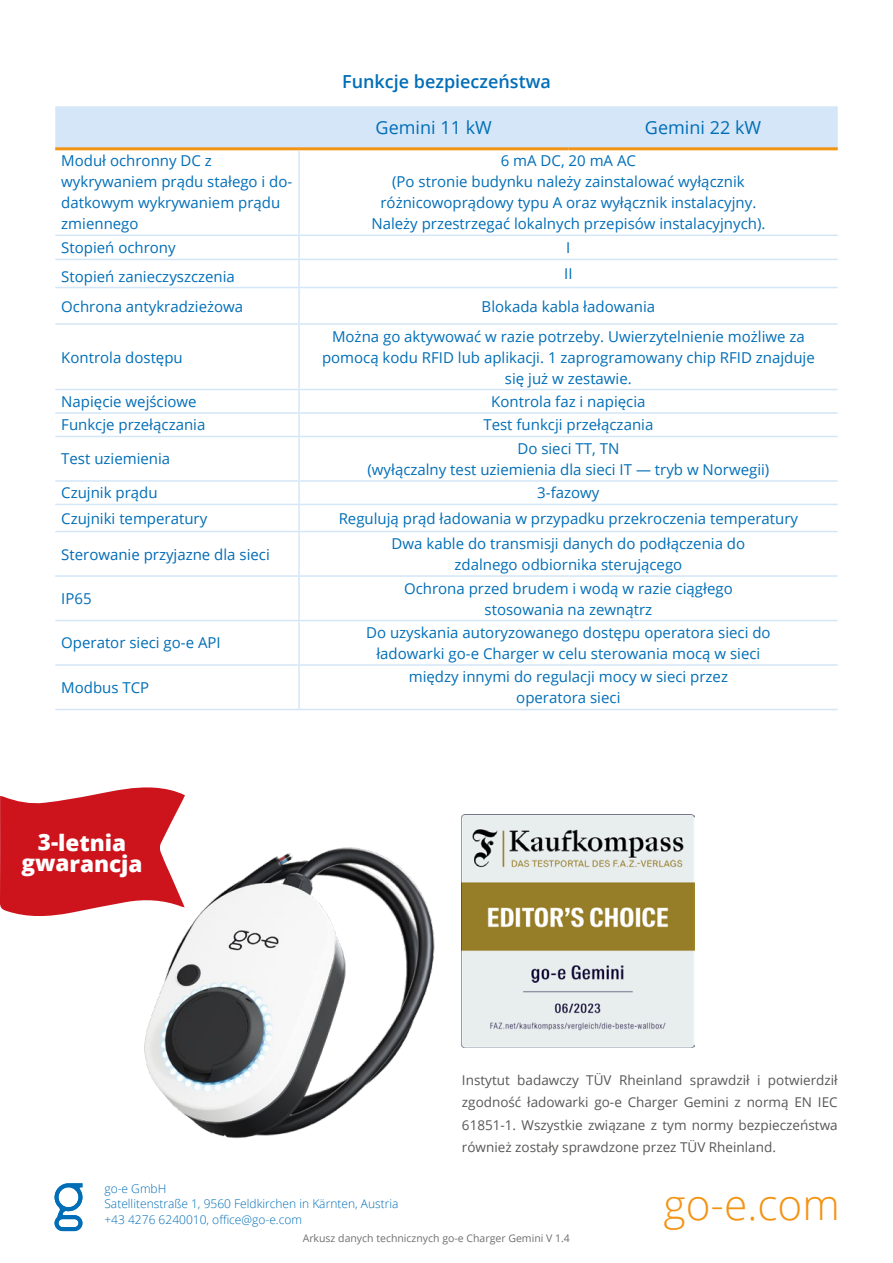
<style>
.page{position:relative;width:893px;height:1263px;background:#fff}
.page>*{position:absolute;margin:0;border:0;box-sizing:border-box;transform-origin:0 0}
.t1{font:300 42.3px "Open Sans";color:#f39313}
.t2{font:800 22.5px/21px "Open Sans";letter-spacing:-.005em;color:#fff;text-align:center}
.t3{font:600 18px "Open Sans";color:#006eb7}
.t4{font:18px "Open Sans";color:#006eb7}
.t5{font:15px/21px "Open Sans";color:#006eb7;text-align:center}
.t6{font:15px "Open Sans";color:#006ab4}
.t7{font:13.5px/22.5px "Open Sans";color:#575756;text-align:justify}
.t8{font:300 12px/15.6px "Open Sans";color:#006eb7}
.t9{font:10.5px "Open Sans";color:#706f6f}
</style>
<div class="page">
<div style="left:55px;top:106px;width:783px;height:41px;background:#d4e6f7"></div>
<hr style="left:55px;top:235px;width:244px;height:1px;background:#d4e6f7">
<hr style="left:299px;top:235px;width:269px;height:1px;background:#d4e6f7">
<hr style="left:568px;top:235px;width:270px;height:1px;background:#d4e6f7">
<hr style="left:55px;top:259px;width:244px;height:1px;background:#d4e6f7">
<hr style="left:299px;top:259px;width:269px;height:1px;background:#d4e6f7">
<hr style="left:568px;top:259px;width:270px;height:1px;background:#d4e6f7">
<hr style="left:55px;top:287px;width:244px;height:1px;background:#d4e6f7">
<hr style="left:299px;top:287px;width:269px;height:1px;background:#d4e6f7">
<hr style="left:568px;top:287px;width:270px;height:1px;background:#d4e6f7">
<hr style="left:55px;top:323px;width:244px;height:2px;background:#d4e6f7">
<hr style="left:299px;top:323px;width:269px;height:2px;background:#d4e6f7">
<hr style="left:568px;top:323px;width:270px;height:2px;background:#d4e6f7">
<hr style="left:55px;top:389px;width:244px;height:1px;background:#d4e6f7">
<hr style="left:299px;top:389px;width:269px;height:1px;background:#d4e6f7">
<hr style="left:568px;top:389px;width:270px;height:1px;background:#d4e6f7">
<hr style="left:55px;top:412px;width:244px;height:2px;background:#d4e6f7">
<hr style="left:299px;top:412px;width:269px;height:2px;background:#d4e6f7">
<hr style="left:568px;top:412px;width:270px;height:2px;background:#d4e6f7">
<hr style="left:55px;top:436px;width:244px;height:1px;background:#d4e6f7">
<hr style="left:299px;top:436px;width:269px;height:1px;background:#d4e6f7">
<hr style="left:568px;top:436px;width:270px;height:1px;background:#d4e6f7">
<hr style="left:55px;top:480px;width:244px;height:2px;background:#d4e6f7">
<hr style="left:299px;top:480px;width:269px;height:2px;background:#d4e6f7">
<hr style="left:568px;top:480px;width:270px;height:2px;background:#d4e6f7">
<hr style="left:55px;top:504px;width:244px;height:1px;background:#d4e6f7">
<hr style="left:299px;top:504px;width:269px;height:1px;background:#d4e6f7">
<hr style="left:568px;top:504px;width:270px;height:1px;background:#d4e6f7">
<hr style="left:55px;top:531px;width:244px;height:1px;background:#d4e6f7">
<hr style="left:299px;top:531px;width:269px;height:1px;background:#d4e6f7">
<hr style="left:568px;top:531px;width:270px;height:1px;background:#d4e6f7">
<hr style="left:55px;top:575px;width:244px;height:2px;background:#d4e6f7">
<hr style="left:299px;top:575px;width:269px;height:2px;background:#d4e6f7">
<hr style="left:568px;top:575px;width:270px;height:2px;background:#d4e6f7">
<hr style="left:55px;top:620px;width:244px;height:1px;background:#d4e6f7">
<hr style="left:299px;top:620px;width:269px;height:1px;background:#d4e6f7">
<hr style="left:568px;top:620px;width:270px;height:1px;background:#d4e6f7">
<hr style="left:55px;top:664px;width:244px;height:2px;background:#d4e6f7">
<hr style="left:299px;top:664px;width:269px;height:2px;background:#d4e6f7">
<hr style="left:568px;top:664px;width:270px;height:2px;background:#d4e6f7">
<hr style="left:55px;top:709px;width:244px;height:1px;background:#d4e6f7">
<hr style="left:299px;top:709px;width:269px;height:1px;background:#d4e6f7">
<hr style="left:568px;top:709px;width:270px;height:1px;background:#d4e6f7">
<hr style="left:55px;top:147px;width:244px;height:3px;background:#f39313">
<hr style="left:299px;top:147px;width:269px;height:3px;background:#f39313">
<hr style="left:568px;top:147px;width:270px;height:3px;background:#f39313">
<hr style="left:298px;top:150px;width:2px;height:85px;background:#d4e6f7">
<hr style="left:298px;top:236px;width:2px;height:23px;background:#d4e6f7">
<hr style="left:298px;top:260px;width:2px;height:27px;background:#d4e6f7">
<hr style="left:298px;top:288px;width:2px;height:35px;background:#d4e6f7">
<hr style="left:298px;top:325px;width:2px;height:64px;background:#d4e6f7">
<hr style="left:298px;top:390px;width:2px;height:22px;background:#d4e6f7">
<hr style="left:298px;top:414px;width:2px;height:22px;background:#d4e6f7">
<hr style="left:298px;top:437px;width:2px;height:43px;background:#d4e6f7">
<hr style="left:298px;top:482px;width:2px;height:22px;background:#d4e6f7">
<hr style="left:298px;top:505px;width:2px;height:26px;background:#d4e6f7">
<hr style="left:298px;top:532px;width:2px;height:43px;background:#d4e6f7">
<hr style="left:298px;top:577px;width:2px;height:43px;background:#d4e6f7">
<hr style="left:298px;top:621px;width:2px;height:43px;background:#d4e6f7">
<hr style="left:298px;top:666px;width:2px;height:43px;background:#d4e6f7">
<svg style="left:55px;top:1183px;width:28px;height:48px"></svg>
<img style="left:494px;top:814px;width:200px;height:233px">
<img style="left:66px;top:814px;width:428px;height:386px">
<svg style="left:0;top:787px;width:185px;height:131px"></svg>
<p class="t3" style="left:342px;top:69px;width:210px">Funkcje bezpieczeństwa</p>
<p class="t4" style="left:376px;top:116px;width:118px">Gemini 11 kW</p>
<p class="t4" style="left:645px;top:116px;width:118px">Gemini 22 kW</p>
<p class="t5" style="left:61px;top:150px;width:233px;text-align:left">Moduł ochronny DC z wykrywaniem prądu stałego i do&shy;datkowym wykrywaniem prądu zmiennego</p>
<p class="t5" style="left:371px;top:150px;width:396px">6 mA DC, 20 mA AC<br>(Po stronie budynku należy zainstalować wyłącznik różnicowoprądowy typu A oraz wyłącznik instalacyjny.<br>Należy przestrzegać lokalnych przepisów instalacyjnych).</p>
<p class="t5" style="left:61px;top:237px;width:116px">Stopień ochrony</p>
<p class="t5" style="left:566px;top:237px;width:6px">I</p>
<p class="t5" style="left:61px;top:265px;width:175px">Stopień zanieczyszczenia</p>
<p class="t5" style="left:564px;top:263px;width:10px">II</p>
<p class="t5" style="left:61px;top:295px;width:183px">Ochrona antykradzieżowa</p>
<p class="t5" style="left:482px;top:295px;width:175px">Blokada kabla ładowania</p>
<p class="t5" style="left:61px;top:346px;width:123px">Kontrola dostępu</p>
<p class="t5" style="left:322px;top:325px;width:494px">Można go aktywować w razie potrzeby. Uwierzytelnienie możliwe za pomocą kodu RFID lub aplikacji. 1 zaprogramowany chip RFID znajduje się już w zestawie.</p>
<p class="t5" style="left:61px;top:391px;width:137px">Napięcie wejściowe</p>
<p class="t5" style="left:491px;top:391px;width:156px">Kontrola faz i napięcia</p>
<p class="t5" style="left:61px;top:414px;width:146px">Funkcje przełączania</p>
<p class="t5" style="left:483px;top:414px;width:171px">Test funkcji przełączania</p>
<p class="t5" style="left:61px;top:448px;width:111px">Test uziemienia</p>
<p class="t5" style="left:367px;top:438px;width:403px">Do sieci TT, TN<br>(wyłączalny test uziemienia dla sieci IT — tryb w Norwegii)</p>
<p class="t5" style="left:61px;top:482px;width:98px">Czujnik prądu</p>
<p class="t5" style="left:537px;top:482px;width:64px">3-fazowy</p>
<p class="t5" style="left:61px;top:507px;width:147px">Czujniki temperatury</p>
<p class="t5" style="left:339px;top:507px;width:461px">Regulują prąd ładowania w przypadku przekroczenia temperatury</p>
<p class="t6" style="left:61px;top:544px;width:210px">Sterowanie przyjazne dla sieci</p>
<p class="t5" style="left:392px;top:533px;width:355px">Dwa kable do transmisji danych do podłączenia do zdalnego odbiornika sterującego</p>
<p class="t5" style="left:61px;top:588px;width:32px">IP65</p>
<p class="t5" style="left:404px;top:577px;width:330px">Ochrona przed brudem i wodą w razie ciągłego stosowania na zewnątrz</p>
<p class="t5" style="left:61px;top:632px;width:161px">Operator sieci go-e API</p>
<p class="t5" style="left:366px;top:622px;width:406px">Do uzyskania autoryzowanego dostępu operatora sieci do ładowarki go-e Charger w celu sterowania mocą w sieci</p>
<p class="t5" style="left:61px;top:677px;width:90px">Modbus TCP</p>
<p class="t5" style="left:409px;top:666px;width:321px">między innymi do regulacji mocy w sieci przez operatora sieci</p>
<h2 class="t2" style="left:21px;top:831px;width:123px">3-letnia gwarancja</h2>
<p class="t8" style="left:104px;top:1180px;width:295px">go-e GmbH<br>Satellitenstraße 1, 9560 Feldkirchen in Kärnten, Austria +43 4276 6240010, office@go-e.com</p>
<p class="t7" style="left:462px;top:1068px;width:377px">Instytut badawczy TÜV Rheinland sprawdził i potwierdził zgodność ładowarki go-e Charger Gemini z normą EN IEC 61851-1. Wszystkie związane z tym normy bezpieczeństwa również zostały sprawdzone przez TÜV Rheinland.</p>
<h1 class="t1" style="left:663px;top:1176px;width:178px">go-e.com</h1>
<p class="t9" style="left:303px;top:1231px;width:269px">Arkusz danych technicznych go-e Charger Gemini V 1.4</p>
</div>
